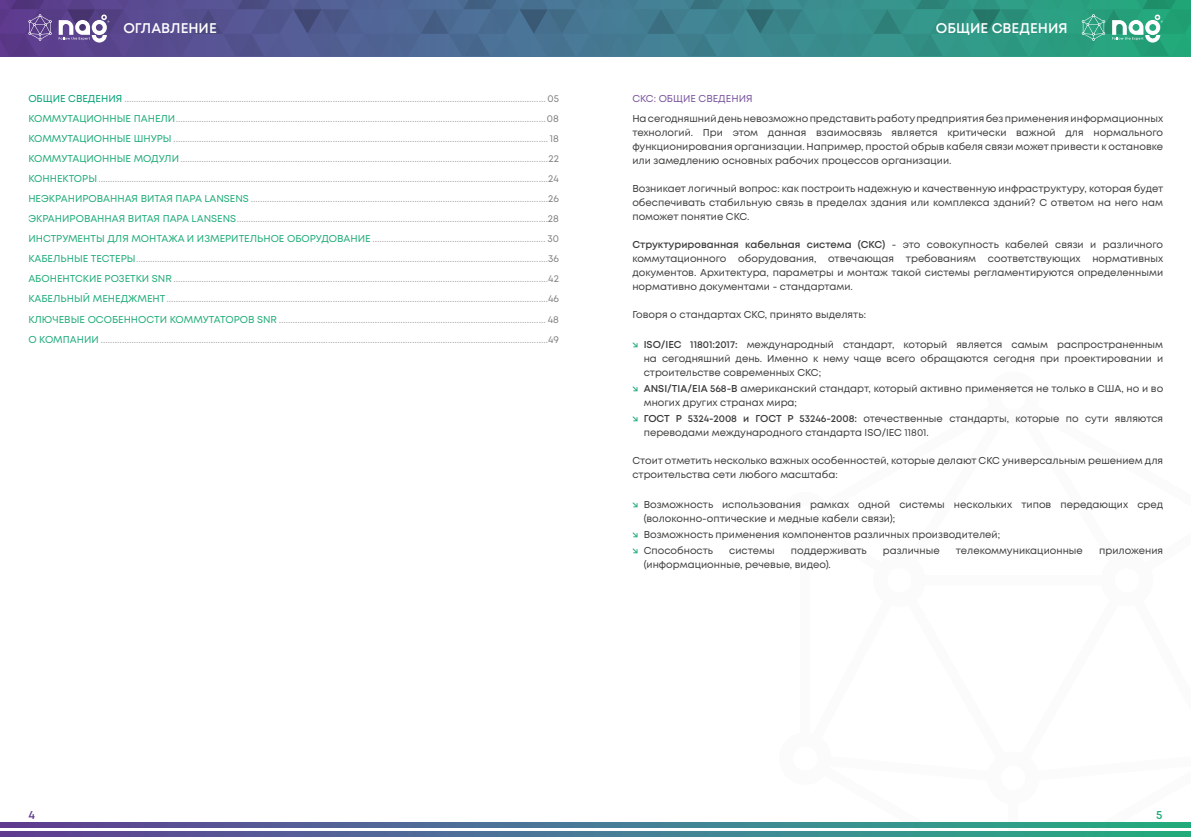
<style>
.page{position:relative;width:1191px;height:837px;background:#fff}
.page>*{position:absolute;margin:0;border:0;box-sizing:border-box;transform-origin:0 0}
.t1{font:600 14px "Mont";color:#fff}
.t2{font:600 12px "Mont";color:#5f3a8f}
.t3{font:600 12px "Mont";color:#1fac78}
.t4{font:10px/20px "Mont";color:#a8a8a7;text-align:justify}
.t5{font:10px/14px "Mont";color:#3c3c3b}
.t6{font:10px "Mont";color:#79549e}
.s1{color:#00a174}
.s2{color:#818080}
.s3{color:#1fac78}
.s4{font-weight:600}
.s5{font-weight:600;color:#1fac78}
</style>
<div class="page">
<svg style="left:778px;top:826px;width:413px;height:2px"></svg>
<svg style="left:0;top:831px;width:1191px;height:5px;background:#457890"></svg>
<svg style="left:0;top:822px;width:1191px;height:4px;background:#457890"></svg>
<svg style="left:0;top:0;width:1191px;height:56px;background:#46768d"></svg>
<h1 class="t1" style="left:123px;top:19px;width:95px">ОГЛАВЛЕНИЕ</h1>
<h1 class="t1" style="left:936px;top:19px;width:133px">ОБЩИЕ СВЕДЕНИЯ</h1>
<p class="t4" style="left:28px;top:89px;width:532px"><span class="s1">ОБЩИЕ СВЕДЕНИЯ</span> .................................................................................................................................................................................... <span class="s2">05<br></span><span class="s3">КОММУТАЦИОННЫЕ ПАНЕЛИ</span>..............................................................................................................................................................<span class="s2">08<br></span><span class="s3">КОММУТАЦИОННЫЕ ШНУРЫ</span> ................................................................................................................................................................ <span class="s2">18<br></span><span class="s3">КОММУТАЦИОННЫЕ МОДУЛИ</span>.............................................................................................................................................................<span class="s2">22<br></span><span class="s3">КОННЕКТОРЫ</span>................................................................................................................................................................................................<span class="s2">24<br></span><span class="s3">НЕЭКРАНИРОВАННАЯ ВИТАЯ ПАРА LANSENS</span> ...............................................................................................................................<span class="s2">26<br></span><span class="s3">ЭКРАНИРОВАННАЯ ВИТАЯ ПАРА LANSENS</span>.....................................................................................................................................<span class="s2">28<br></span><span class="s3">ИНСТРУМЕНТЫ ДЛЯ МОНТАЖА И ИЗМЕРИТЕЛЬНОЕ ОБОРУДОВАНИЕ</span> .......................................................................... <span class="s2">30<br></span><span class="s3">КАБЕЛЬНЫЕ ТЕСТЕРЫ</span>................................................................................................................................................................................<span class="s2">36<br></span><span class="s3">АБОНЕНТСКИЕ РОЗЕТКИ SNR</span> ................................................................................................................................................................<span class="s2">42<br></span><span class="s3">КАБЕЛЬНЫЙ МЕНЕДЖМЕНТ</span>...................................................................................................................................................................<span class="s2">46<br></span><span class="s3">КЛЮЧЕВЫЕ ОСОБЕННОСТИ КОММУТАТОРОВ SNR</span> .................................................................................................................. <span class="s2">48<br></span><span class="s3">О КОМПАНИИ</span> ...............................................................................................................................................................................................<span class="s2">49</span></p>
<p class="t6" style="left:632px;top:92px;width:122px">СКС: ОБЩИЕ СВЕДЕНИЯ</p>
<p class="t5" style="left:632px;top:111px;width:532px;text-align:justify">На сегодняшний день невозможно представить работу предприятия без применения информационных технологий. При этом данная взаимосвязь является критически важной для нормального функционирования организации. Например, простой обрыв кабеля связи может привести к остановке или замедлению основных рабочих процессов организации.</p>
<p class="t5" style="left:632px;top:181px;width:532px;text-align:justify">Возникает логичный вопрос: как построить надежную и качественную инфраструктуру, которая будет обеспечивать стабильную связь в пределах здания или комплекса зданий? С ответом на него нам поможет понятие СКС.</p>
<p class="t5" style="left:632px;top:237px;width:532px;text-align:justify"><span class="s4">Структурированная кабельная система (СКС)</span> - это совокупность кабелей связи и различного коммутационного оборудования, отвечающая требованиям соответствующих нормативных документов. Архитектура, параметры и монтаж такой системы регламентируются определенными нормативно документами - стандартами.</p>
<p class="t5" style="left:632px;top:307px;width:235px">Говоря о стандартах СКС, принято выделять:</p>
<p class="t5" style="left:643px;top:337px;width:521px;text-align:justify;text-indent:-11px"><span class="s5">↘</span> <span class="s4">ISO/IEC 11801:2017:</span> международный стандарт, который является самым распространенным на сегодняшний день. Именно к нему чаще всего обращаются сегодня при проектировании и строительстве современных СКС;</p>
<p class="t5" style="left:643px;top:381px;width:521px;text-indent:-11px"><span class="s5">↘</span> <span class="s4">ANSI/TIA/EIA 568-B</span> американский стандарт, который активно применяется не только в США, но и во многих других странах мира;</p>
<p class="t5" style="left:643px;top:411px;width:521px;text-indent:-11px"><span class="s5">↘</span> <span class="s4">ГОСТ Р 5324-2008 и ГОСТ Р 53246-2008:</span> отечественные стандарты, которые по сути являются переводами международного стандарта ISO/IEC 11801.</p>
<p class="t5" style="left:632px;top:453px;width:532px">Стоит отметить несколько важных особенностей, которые делают СКС универсальным решением для строительства сети любого масштаба:</p>
<p class="t5" style="left:643px;top:497px;width:521px;text-indent:-11px"><span class="s5">↘</span> Возможность использования рамках одной системы нескольких типов передающих сред (волоконно-оптические и медные кабели связи);</p>
<p class="t5" style="left:632px;top:526px;width:369px;line-height:16px"><span class="s5">↘</span> Возможность применения компонентов различных производителей; <span class="s5">↘</span> Способность</p>
<p class="t5" style="left:729px;top:543px;width:47px">системы</p>
<p class="t5" style="left:791px;top:543px;width:77px">поддерживать</p>
<p class="t5" style="left:883px;top:543px;width:58px">различные</p>
<p class="t5" style="left:956px;top:543px;width:128px">телекоммуникационные</p>
<p class="t5" style="left:1099px;top:543px;width:65px">приложения</p>
<p class="t5" style="left:643px;top:557px;width:189px">(информационные, речевые, видео).</p>
<p class="t2" style="left:28px;top:806px;width:8px">4</p>
<p class="t3" style="left:1156px;top:806px;width:8px">5</p>
</div>
